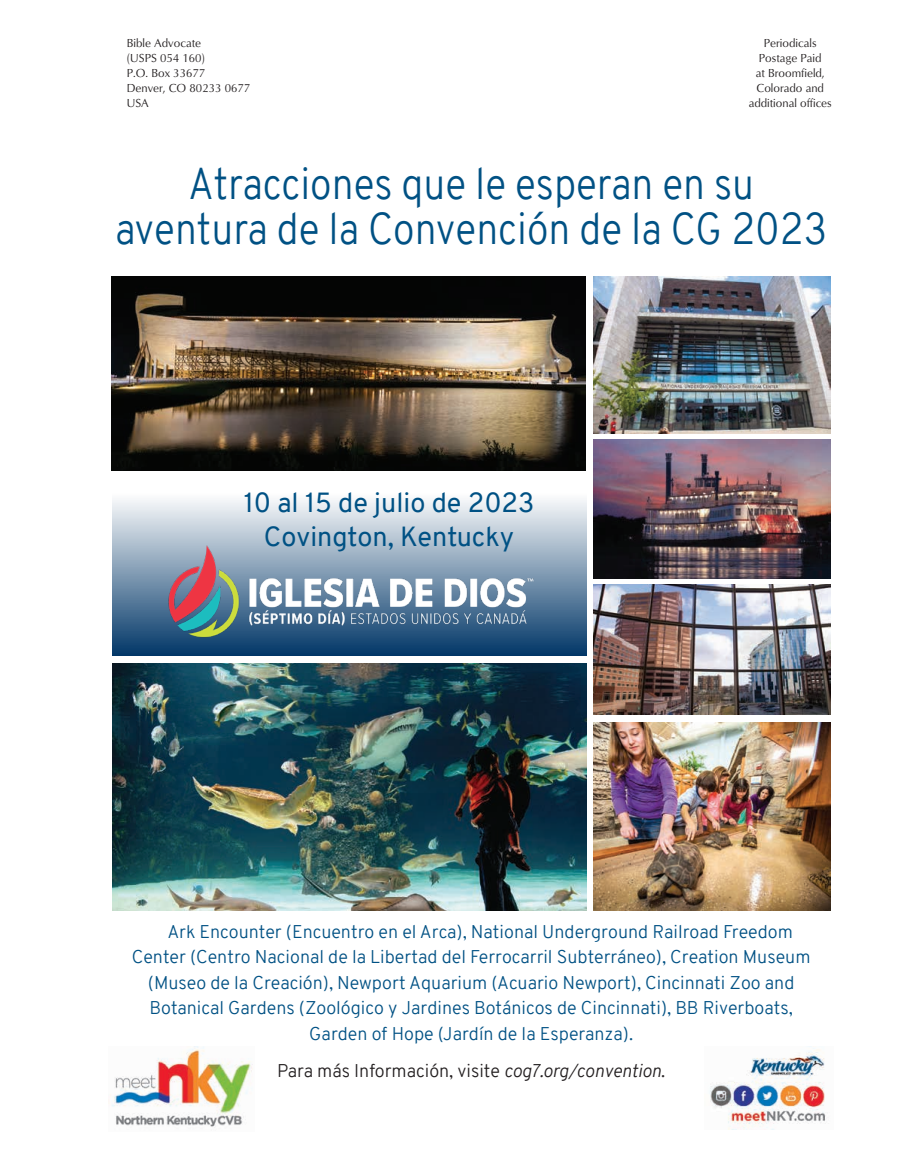
<style>
.page{position:relative;width:905px;height:1175px;background:#fff}
.page>*{position:absolute;margin:0;border:0;box-sizing:border-box;transform-origin:0 0}
.t1{font:300 43.5px/45px "Overpass";color:#005184;text-align:center;scale:.9 1}
.t2{font:27px "Overpass";color:#005184}
.t3{font:300 18px "Overpass";color:#005184}
.t4{font:300 18px "Overpass";color:#231f20}
.t5{font:12px "Optimum";color:#231f20;scale:.96 1}
.s1{font-style:italic}
</style>
<div class="page">
<div style="left:112px;top:476px;width:474px;height:180px;background:linear-gradient(to bottom,#fff,#053969)"></div>
<img style="left:112px;top:276px;width:473px;height:195px">
<img style="left:710px;top:1046px;width:116px;height:83px">
<img style="left:109px;top:1046px;width:144px;height:82px">
<img style="left:594px;top:276px;width:236px;height:158px">
<img style="left:593px;top:440px;width:237px;height:138px">
<img style="left:112px;top:663px;width:474px;height:247px">
<img style="left:593px;top:722px;width:237px;height:188px">
<img style="left:593px;top:584px;width:237px;height:130px">
<img style="left:159px;top:535px;width:379px;height:112px">
<p class="t5" style="left:127px;top:36px;width:79px">Bible Advocate</p>
<p class="t5" style="left:127px;top:51px;width:83px">(USPS 054 160)</p>
<p class="t5" style="left:127px;top:66px;width:83px">P.O. Box 33677</p>
<p class="t5" style="left:127px;top:81px;width:130px">Denver, CO 80233 0677</p>
<p class="t5" style="left:127px;top:96px;width:25px">USA</p>
<p class="t5" style="left:763px;top:36px;width:56px">Periodicals</p>
<p class="t5" style="left:758px;top:51px;width:67px">Postage Paid</p>
<p class="t5" style="left:755px;top:66px;width:73px">at Broomfield,</p>
<p class="t5" style="left:756px;top:81px;width:72px">Colorado and</p>
<p class="t5" style="left:748px;top:96px;width:88px">additional offices</p>
<p class="t1" style="left:115px;top:162px;width:793px">Atracciones que le esperan en su aventura de la Convención de la CG 2023</p>
<p class="t2" style="left:244px;top:483px;width:292px">10 al 15 de julio de 2023</p>
<p class="t2" style="left:264px;top:517px;width:252px">Covington, Kentucky</p>
<p class="t3" style="left:167px;top:918px;width:627px">Ark Encounter (Encuentro en el Arca), National Underground Railroad Freedom</p>
<p class="t3" style="left:132px;top:944px;width:680px">Center (Centro Nacional de la Libertad del Ferrocarril Subterráneo), Creation Museum</p>
<p class="t3" style="left:148px;top:969px;width:648px">(Museo de la Creación), Newport Aquarium (Acuario Newport), Cincinnati Zoo and</p>
<p class="t3" style="left:149px;top:995px;width:644px">Botanical Gardens (Zoológico y Jardines Botánicos de Cincinnati), BB Riverboats,</p>
<p class="t3" style="left:309px;top:1020px;width:325px">Garden of Hope (Jardín de la Esperanza).</p>
<p class="t4" style="left:277px;top:1058px;width:390px">Para más Información, visite <span class="s1">cog7.org/convention</span>.</p>
</div>
